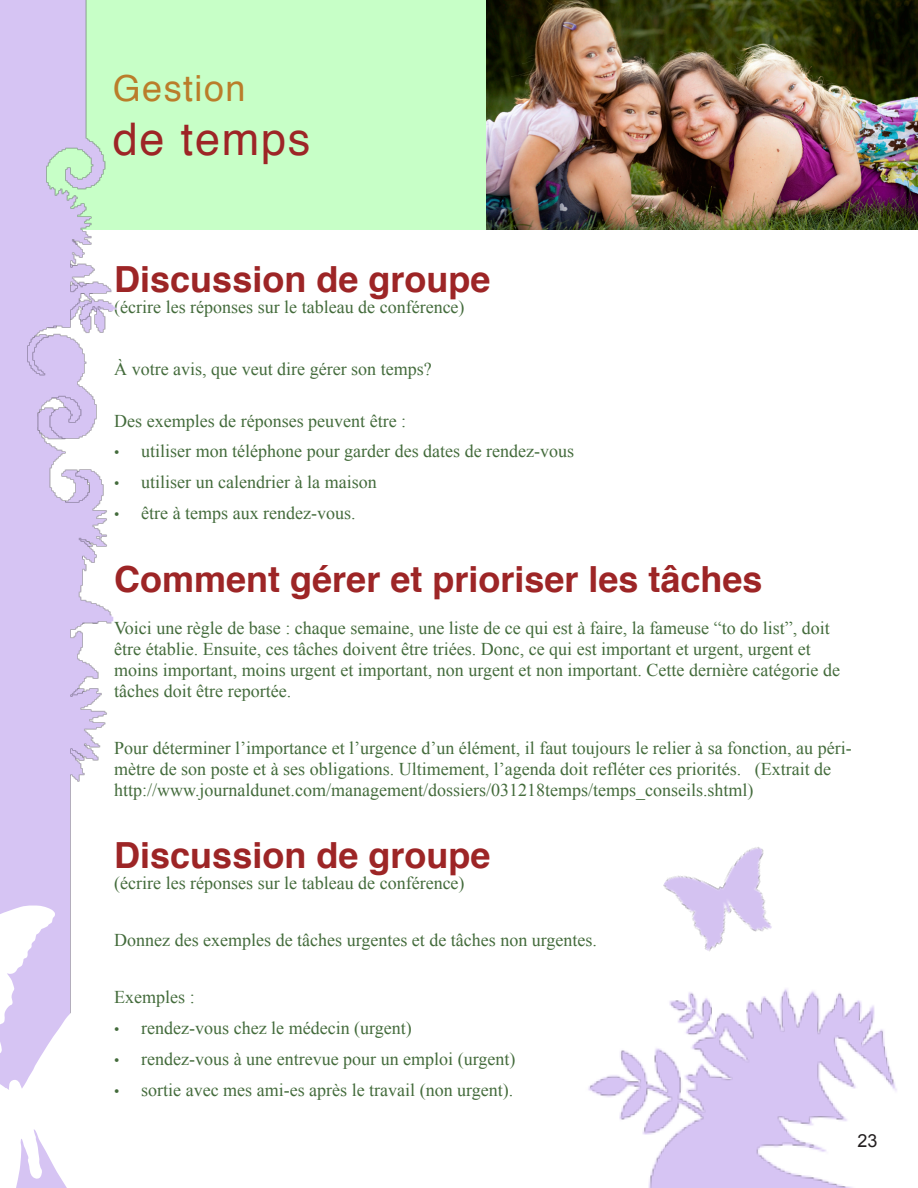
<style>
.page{position:relative;width:918px;height:1188px;background:#fff}
.page>*{position:absolute;margin:0;border:0;box-sizing:border-box;transform-origin:0 0}
.t1{font:45px "Helvetica";letter-spacing:.04em;color:#9d2526}
.t2{font:700 36px "Helvetica";color:#9d2526}
.t3{font:36px "Helvetica";letter-spacing:.04em;color:#ba7d2a}
.t4{font:18px/21px "Times New Roman";color:#436b3b}
.t5{font:18px "Arial";color:#231f20}
.s1{font-size:15px}
</style>
<div class="page">
<img style="left:588px;top:989px;width:309px;height:199px">
<div style="left:21px;top:0;width:494px;height:230px;background:#c7ffc7"></div>
<img style="left:486px;top:0;width:432px;height:230px">
<img style="left:663px;top:847px;width:109px;height:105px">
<img style="left:10px;top:0;width:107px;height:882px">
<svg style="left:0;top:882px;width:71px;height:306px"></svg>
<h2 class="t3" style="left:113px;top:73px;width:134px">Gestion</h2>
<h1 class="t1" style="left:113px;top:120px;width:199px">de temps</h1>
<h2 class="t2" style="left:114px;top:265px;width:378px">Discussion de groupe</h2>
<p class="t4" style="left:114px;top:297px;width:352px">(écrire les réponses sur le tableau de conférence)</p>
<p class="t4" style="left:114px;top:358px;width:319px">À votre avis, que veut dire gérer son temps?</p>
<p class="t4" style="left:114px;top:410px;width:293px">Des exemples de réponses peuvent être :</p>
<p class="t4" style="left:114px;top:441px;width:461px"><span class="s1">•</span> utiliser mon téléphone pour garder des dates de rendez-vous</p>
<p class="t4" style="left:114px;top:471px;width:264px"><span class="s1">•</span> utiliser un calendrier à la maison</p>
<p class="t4" style="left:114px;top:502px;width:243px"><span class="s1">•</span> être à temps aux rendez-vous.</p>
<h2 class="t2" style="left:114px;top:564px;width:650px">Comment gérer et prioriser les tâches</h2>
<p class="t4" style="left:114px;top:617px;width:727px">Voici une règle de base : chaque semaine, une liste de ce qui est à faire, la fameuse “to do list”, doit être établie. Ensuite, ces tâches doivent être triées. Donc, ce qui est important et urgent, urgent et moins important, moins urgent et important, non urgent et non important. Cette dernière catégorie de tâches doit être reportée.</p>
<p class="t4" style="left:114px;top:737px;width:739px">Pour déterminer l’importance et l’urgence d’un élément, il faut toujours le relier à sa fonction, au péri&shy;mètre de son poste et à ses obligations. Ultimement, l’agenda doit refléter ces priorités. (Extrait de http://www.journaldunet.com/management/dossiers/031218temps/temps_conseils.shtml)</p>
<h2 class="t2" style="left:114px;top:841px;width:378px">Discussion de groupe</h2>
<p class="t4" style="left:114px;top:873px;width:352px">(écrire les réponses sur le tableau de conférence)</p>
<p class="t4" style="left:114px;top:930px;width:484px">Donnez des exemples de tâches urgentes et de tâches non urgentes.</p>
<p class="t4" style="left:114px;top:987px;width:82px">Exemples :</p>
<p class="t4" style="left:114px;top:1017px;width:299px"><span class="s1">•</span> rendez-vous chez le médecin (urgent)</p>
<p class="t4" style="left:114px;top:1048px;width:403px"><span class="s1">•</span> rendez-vous à une entrevue pour un emploi (urgent)</p>
<p class="t4" style="left:114px;top:1079px;width:401px"><span class="s1">•</span> sortie avec mes ami-es après le travail (non urgent).</p>
<p class="t5" style="left:857px;top:1131px;width:22px">23</p>
</div>
